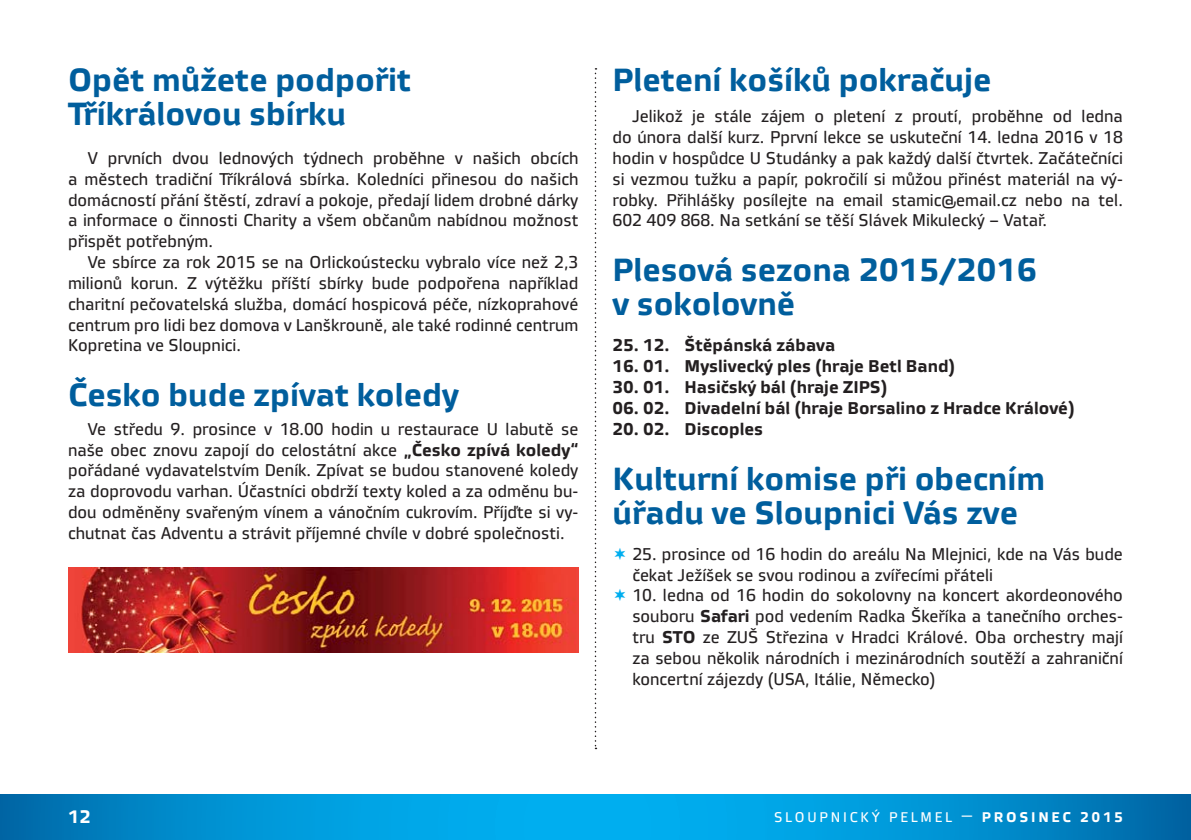
<style>
.page{position:relative;width:1191px;height:840px;background:#fff}
.page>*{position:absolute;margin:0;border:0;box-sizing:border-box;transform-origin:0 0}
.t1{font:700 32px/34px "Vida 32 Pro";color:#005e9d}
.t2{font:700 18px "Vida 32 Pro";color:#fff}
.t3{font:17px/20.8px "Vida 32 Pro";color:#231f20;text-align:justify}
.t4{font:700 17px "Vida 32 Pro";color:#231f20}
.t5{font:14px "Vida 32 Pro";letter-spacing:.2em;color:#fff}
.s1{font-weight:700}
</style>
<div class="page">
<svg style="left:0;top:794px;width:1191px;height:45px;background:#0095d5"></svg>
<svg style="left:595px;top:68px;width:1px;height:680px"></svg>
<img style="left:68px;top:567px;width:510px;height:85px">
<h1 class="t1" style="left:68px;top:66px;width:345px">Opět můžete podpořit<br>Tříkrálovou sbírku</h1>
<p class="t3" style="left:68px;top:149px;width:512px;text-indent:20px">V prvních dvou lednových týdnech proběhne v našich obcích a městech tradiční Tříkrálová sbírka. Koledníci přinesou do našich domácností přání štěstí, zdraví a pokoje, předají lidem drobné dárky a informace o činnosti Charity a všem občanům nabídnou možnost přispět potřebným.</p>
<p class="t3" style="left:68px;top:253px;width:512px;text-indent:20px">Ve sbírce za rok 2015 se na Orlickoústecku vybralo více než 2,3 milionů korun. Z výtěžku příští sbírky bude podpořena například charitní pečovatelská služba, domácí hospicová péče, nízkoprahové centrum pro lidi bez domova v Lanškrouně, ale také rodinné centrum Kopretina ve Sloupnici.</p>
<h1 class="t1" style="left:68px;top:381px;width:392px">Česko bude zpívat koledy</h1>
<p class="t3" style="left:68px;top:419px;width:512px;text-indent:20px">Ve středu 9. prosince v 18.00 hodin u restaurace U labutě se naše obec znovu zapojí do celostátní akce <span class="s1">„Česko zpívá koledy“ </span>pořádané vydavatelstvím Deník. Zpívat se budou stanovené koledy za doprovodu varhan. Účastníci obdrží texty koled a za odměnu bu&shy;dou odměněny svařeným vínem a vánočním cukrovím. Příjďte si vy&shy;chutnat čas Adventu a strávit příjemné chvíle v dobré společnosti.</p>
<h1 class="t1" style="left:612px;top:66px;width:380px">Pletení košíků pokračuje</h1>
<p class="t3" style="left:612px;top:107px;width:512px;text-indent:20px">Jelikož je stále zájem o pletení z proutí, proběhne od ledna do února další kurz. Pprvní lekce se uskuteční 14. ledna 2016 v 18 hodin v hospůdce U Studánky a pak každý další čtvrtek. Začátečníci si vezmou tužku a papír, pokročilí si můžou přinést materiál na vý&shy;robky. Přihlášky posílejte na email stamic@email.cz nebo na tel.<br>602 409 868. Na setkání se těší Slávek Mikulecký – Vatař.</p>
<h1 class="t1" style="left:612px;top:256px;width:426px">Plesová sezona 2015/2016 v sokolovně</h1>
<p class="t4" style="left:612px;top:339px;width:224px">25. 12. Štěpánská zábava</p>
<p class="t4" style="left:612px;top:360px;width:344px">16. 01. Myslivecký ples (hraje Betl Band)</p>
<p class="t4" style="left:612px;top:380px;width:276px">30. 01. Hasičský bál (hraje ZIPS)</p>
<p class="t4" style="left:612px;top:401px;width:464px">06. 02. Divadelní bál (hraje Borsalino z Hradce Králové)</p>
<p class="t4" style="left:612px;top:422px;width:152px">20. 02. Discoples</p>
<h1 class="t1" style="left:612px;top:464px;width:434px">Kulturní komise při obecním úřadu ve Sloupnici Vás zve</h1>
<p class="t3" style="left:632px;top:544px;width:492px">25. prosince od 16 hodin do areálu Na Mlejnici, kde na Vás bude čekat Ježíšek se svou rodinou a zvířecími přáteli</p>
<p class="t3" style="left:632px;top:586px;width:492px">10. ledna od 16 hodin do sokolovny na koncert akordeonového souboru <span class="s1">Safari</span> pod vedením Radka Škeříka a tanečního orches&shy;tru <span class="s1">STO</span> ze ZUŠ Střezina v Hradci Králové. Oba orchestry mají za sebou několik národních i mezinárodních soutěží a zahraniční koncertní zájezdy (USA, Itálie, Německo)</p>
<p class="t2" style="left:68px;top:810px;width:24px">12</p>
<p class="t5" style="left:774px;top:811px;width:350px">SLOUPNICKÝ PELMEL — <span class="s1">PROSINEC 2015</span></p>
</div>
